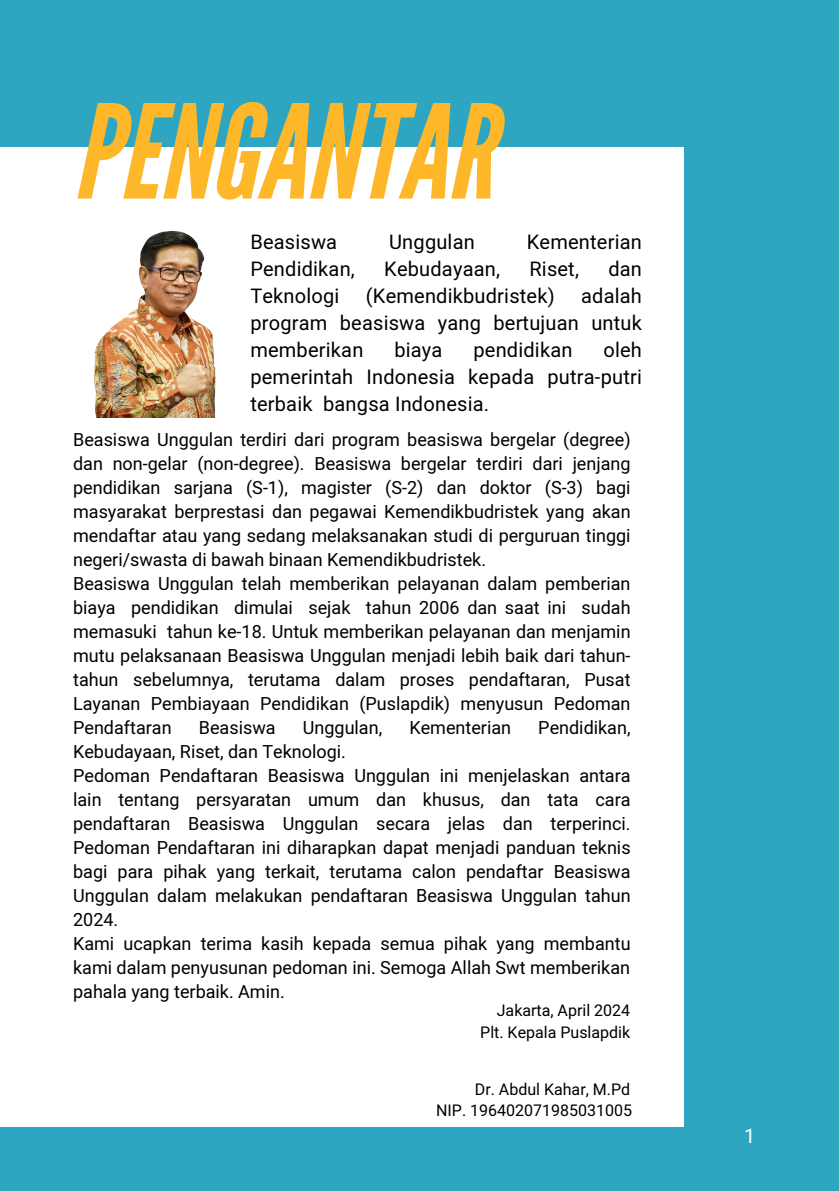
<style>
.page{position:relative;width:839px;height:1191px;background:#fff}
.page>*{position:absolute;margin:0;border:0;box-sizing:border-box;transform-origin:0 0}
.t1{font:italic 130px "League Gothic";color:#ffb72a}
.t2{font:20px/27px "Mardoto";letter-spacing:.01em;color:#000;text-align:justify}
.t3{font:20px "Mardoto";color:#fff}
.t4{font:18px/24px "Mardoto";color:#000}
.t5{font:16px "Mardoto";color:#000}
</style>
<div class="page">
<div style="left:0;top:0;width:838px;height:1191px;background:#2fa6c1"></div>
<div style="left:0;top:147px;width:683px;height:980px;background:#fff"></div>
<img style="left:93px;top:231px;width:123px;height:187px">
<h2 class="t1" style="left:72px;top:77px;width:422px">PENGANTAR</h2>
<h2 class="t2" style="left:250px;top:229px;width:88px">Beasiswa</h2>
<h2 class="t2" style="left:389px;top:229px;width:87px">Unggulan</h2>
<h2 class="t2" style="left:527px;top:229px;width:117px">Kementerian</h2>
<h2 class="t2" style="left:250px;top:256px;width:106px">Pendidikan,</h2>
<h2 class="t2" style="left:384px;top:256px;width:117px">Kebudayaan,</h2>
<h2 class="t2" style="left:529px;top:256px;width:51px">Riset,</h2>
<h2 class="t2" style="left:608px;top:256px;width:35px">dan</h2>
<h2 class="t2" style="left:250px;top:283px;width:91px">Teknologi</h2>
<h2 class="t2" style="left:366px;top:283px;width:190px">(Kemendikbudristek)</h2>
<h2 class="t2" style="left:250px;top:283px;width:393px;text-indent:331px">adalah program beasiswa yang bertujuan untuk memberikan</h2>
<h2 class="t2" style="left:250px;top:337px;width:393px;text-indent:353px">oleh pemerintah Indonesia kepada putra-putri terbaik bangsa Indonesia.</h2>
<h2 class="t2" style="left:394px;top:337px;width:50px">biaya</h2>
<h2 class="t2" style="left:473px;top:337px;width:100px">pendidikan</h2>
<p class="t4" style="left:73px;top:428px;width:559px">Beasiswa Unggulan terdiri dari program beasiswa bergelar (degree) dan non-gelar (non-degree). Beasiswa bergelar terdiri dari jenjang pendidikan sarjana (S-1), magister (S-2) dan doktor (S-3) bagi masyarakat berprestasi dan pegawai Kemendikbudristek yang akan mendaftar atau yang sedang melaksanakan studi di perguruan tinggi negeri/swasta di bawah binaan Kemendikbudristek.<br>Beasiswa Unggulan telah memberikan pelayanan dalam pemberian biaya pendidikan dimulai sejak tahun 2006 dan saat ini sudah memasuki tahun ke-18. Untuk memberikan pelayanan dan menjamin mutu pelaksanaan Beasiswa Unggulan menjadi lebih baik dari tahun&shy;tahun sebelumnya, terutama dalam proses pendaftaran, Pusat Layanan Pembiayaan Pendidikan (Puslapdik) menyusun Pedoman Pendaftaran</p>
<p class="t4" style="left:199px;top:716px;width:78px">Beasiswa</p>
<p class="t4" style="left:303px;top:716px;width:81px">Unggulan,</p>
<p class="t4" style="left:409px;top:716px;width:103px">Kementerian</p>
<p class="t4" style="left:538px;top:716px;width:94px">Pendidikan,</p>
<p class="t4" style="left:73px;top:740px;width:559px">Kebudayaan, Riset, dan Teknologi.<br>Pedoman Pendaftaran Beasiswa Unggulan ini menjelaskan antara lain tentang persyaratan umum dan khusus, dan tata cara pendaftaran Beasiswa Unggulan secara jelas dan terperinci.<br>Pedoman Pendaftaran ini diharapkan dapat menjadi panduan teknis bagi para pihak yang terkait, terutama calon pendaftar Beasiswa Unggulan dalam melakukan pendaftaran Beasiswa Unggulan tahun 2024.<br>Kami ucapkan terima kasih kepada semua pihak yang membantu kami dalam penyusunan pedoman ini. Semoga Allah Swt memberikan pahala yang terbaik. Amin.</p>
<p class="t5" style="left:497px;top:1002px;width:135px">Jakarta, April 2024</p>
<p class="t5" style="left:480px;top:1023px;width:151px">Plt. Kepala Puslapdik</p>
<p class="t5" style="left:475px;top:1080px;width:157px">Dr. Abdul Kahar, M.Pd</p>
<p class="t5" style="left:436px;top:1102px;width:197px">NIP. 196402071985031005</p>
<p class="t3" style="left:744px;top:1124px;width:13px">1</p>
</div>
